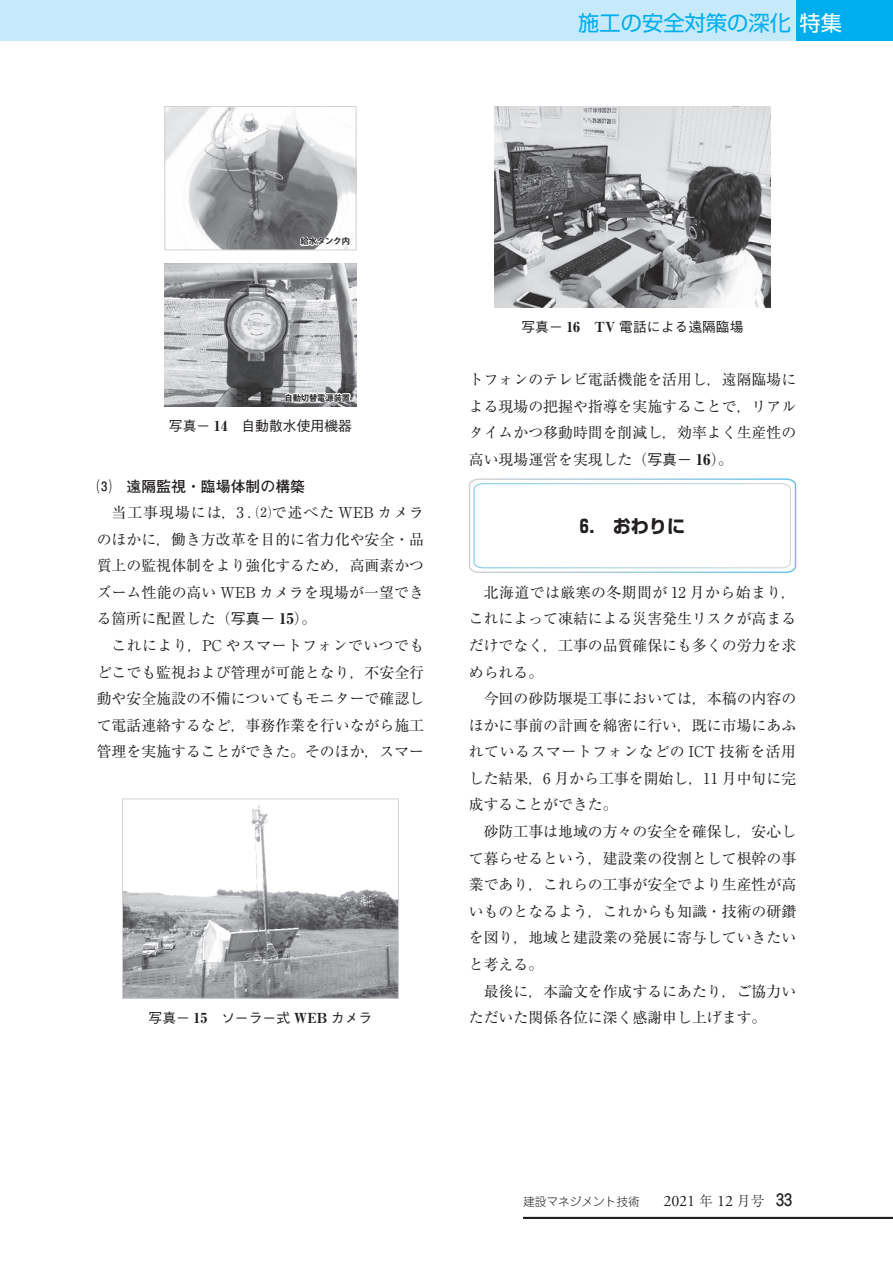
<style>
.page{position:relative;width:893px;height:1263px;background:#fff}
.page>*{position:absolute;margin:0;border:0;box-sizing:border-box;transform-origin:0 0}
.t1{font:21.3px "Shin Go Pr 6 N";color:#00aeef}
.t2{font:700 18px "Shin Go Pr 6 N";color:#231f20}
.本文_14Q{font:14.85px/26.5px "Ryumin Pr 6 N";color:#231f20;text-align:justify}
.中見出し__1___太ゴ_前アキ{font:700 14.85px "Futo Go B101 Pr 6 N";color:#231f20}
.キャプション{font:500 13.8px "Gothic BBB Pr 6 N";color:#231f20}
.t3{font:300 11.7px "Jun 101 Pro";color:#231f20}
.t4{font:700 8.25px "Koz Go Pr 6 N";color:#231f20}
.s1{color:#fff}
.s2{font-family:"Ryumin Pr 6 N";font-weight:800}
.s3{font-family:"Gothic BBB Pr 6 N";font-weight:500}
.s4{font-weight:800}
.s5{font-family:"Adobe Garamond Pro";font-weight:400;font-size:15.9px}
.s6{font-family:"Ryumin Pr 6 N";font-size:13.8px}
.s7{font-family:"Jun 34 Pro";font-weight:500;font-size:15.9px}
</style>
<div class="page">
<div style="left:795px;top:0;width:98px;height:40px;background:#00aeef"></div>
<div style="left:0;top:0;width:795px;height:40px;background:#c6eafa"></div>
<svg style="left:469px;top:478px;width:327px;height:95px"></svg>
<img style="left:165px;top:264px;width:191px;height:142px">
<svg style="left:284px;top:286px;width:68px;height:120px;background:#b7b8ba"></svg>
<img style="left:167px;top:108px;width:187px;height:140px">
<svg style="left:298px;top:222px;width:53px;height:26px"></svg>
<div style="left:165px;top:106px;width:191px;height:144px;border:1px solid #d1d2d4"></div>
<img style="left:124px;top:805px;width:273px;height:191px">
<div style="left:122px;top:799px;width:277px;height:199px;border:1px solid #d1d2d4"></div>
<img style="left:494px;top:106px;width:277px;height:201px">
<hr style="left:523px;top:1217px;width:370px;height:2px;background:#231f20">
<h1 class="t1" style="left:578px;top:6px;width:265px">施工の安全対策の深化<span class="s1">特集</span></h1>
<p class="t4" style="left:300px;top:237px;width:51px">給水タンク内</p>
<p class="t4" style="left:284px;top:393px;width:67px">自動切替電源装置</p>
<p class="キャプション" style="left:169px;top:415px;width:185px">写真－ <span class="s2">14</span>　自動散水使用機器</p>
<p class="中見出し__1___太ゴ_前アキ" style="left:97px;top:474px;width:210px">⑶　遠隔監視・臨場体制の構築</p>
<p class="本文_14Q" style="left:97px;top:498px;width:329px;text-indent:15px">当工事現場には，3 ．⑵で述べた WEB カメラのほかに，働き方改革を目的に省力化や安全・品質上の監視体制をより強化するため，高画素かつズーム性能の高い WEB カメラを現場が一望できる箇所に配置した（<span class="s3">写真－</span> <span class="s4">15</span>）。</p>
<p class="本文_14Q" style="left:97px;top:631px;width:329px;text-indent:15px">これにより，PC やスマートフォンでいつでもどこでも監視および管理が可能となり，不安全行動や安全施設の不備についてもモニターで確認して電話連絡するなど，事務作業を行いながら施工管理を実施することができた。そのほか，スマー</p>
<p class="キャプション" style="left:149px;top:1007px;width:225px">写真－ <span class="s2">15</span>　ソーラー式 <span class="s2">WEB</span> カメラ</p>
<p class="キャプション" style="left:521px;top:316px;width:224px">写真－ <span class="s2">16 TV</span> 電話による遠隔臨場</p>
<p class="本文_14Q" style="left:469px;top:366px;width:329px">トフォンのテレビ電話機能を活用し，遠隔臨場による現場の把握や指導を実施することで，リアルタイムかつ移動時間を削減し，効率よく生産性の高い現場運営を実現した（<span class="s3">写真－</span> <span class="s4">16</span>）。</p>
<p class="t2" style="left:580px;top:511px;width:107px">6.　おわりに</p>
<p class="本文_14Q" style="left:469px;top:578px;width:329px;text-indent:15px">北海道では厳寒の冬期間が 12 月から始まり，これによって凍結による災害発生リスクが高まるだけでなく，工事の品質確保にも多くの労力を求められる。</p>
<p class="本文_14Q" style="left:469px;top:684px;width:329px;text-indent:15px">今回の砂防堰堤工事においては，本稿の内容のほかに事前の計画を綿密に行い，既に市場にあふれているスマートフォンなどの ICT 技術を活用した結果，6 月から工事を開始し，11 月中旬に完成することができた。</p>
<p class="本文_14Q" style="left:469px;top:817px;width:329px;text-indent:15px">砂防工事は地域の方々の安全を確保し，安心して暮らせるという，建設業の役割として根幹の事業であり，これらの工事が安全でより生産性が高いものとなるよう，これからも知識・技術の研鑽を図り，地域と建設業の発展に寄与していきたいと考える。</p>
<p class="本文_14Q" style="left:469px;top:977px;width:329px;text-indent:15px">最後に，本論文を作成するにあたり，ご協力いただいた関係各位に深く感謝申し上げます。</p>
<p class="t3" style="left:523px;top:1192px;width:270px">建設マネジメント技術　　<span class="s5">2021</span> <span class="s6">年</span> <span class="s5">12</span> <span class="s6">月号</span> <span class="s7">33</span></p>
</div>
